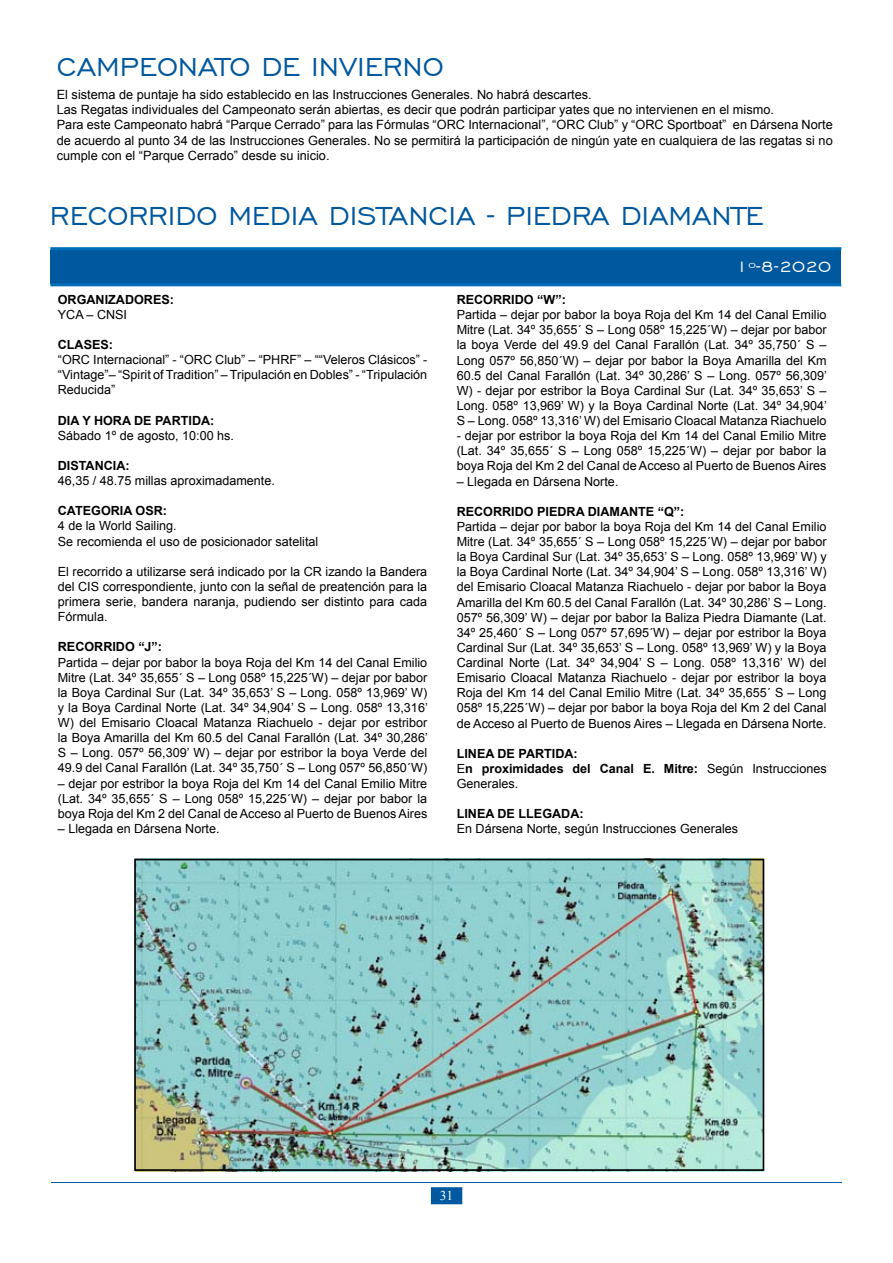
<style>
.page{position:relative;width:893px;height:1263px;background:#fff}
.page>*{position:absolute;margin:0;border:0;box-sizing:border-box;transform-origin:0 0}
.t1{font:33px "Engravers Gothic BT";color:#00589e}
.t2{font:19.5px "Engravers Gothic BT";color:#fff}
.t3{font:13.5px "Times New Roman";color:#fff}
.t4{font:12.75px/15.3px "Arial";color:#000}
.t5{font:12.6px/15.1px "Arial";color:#000;text-align:justify}
.t6{font:700 12.6px/15.1px "Arial";color:#000}
.s1{font-weight:400}
</style>
<div class="page">
<hr style="left:51px;top:1182px;width:791px;height:1px;background:#00589e">
<div style="left:431px;top:1187px;width:31px;height:17px;background:#00589e"></div>
<div style="left:50px;top:250px;width:791px;height:34px;background:#00589e"></div>
<hr style="left:50px;top:247px;width:791px;height:3px;background:#006eb7">
<hr style="left:50px;top:283px;width:791px;height:3px;background:#006eb7">
<img style="left:137px;top:862px;width:624px;height:306px">
<div style="left:134px;top:859px;width:630px;height:312px;border:2px solid #000"></div>
<h1 class="t1" style="left:57px;top:49px;width:388px">CAMPEONATO DE INVIERNO</h1>
<p class="t4" style="left:57px;top:87px;width:777px">El sistema de puntaje ha sido establecido en las Instrucciones Generales. No habrá descartes.<br>Las Regatas individuales del Campeonato serán abiertas, es decir que podrán participar yates que no intervienen en el mismo.<br>Para este Campeonato habrá “Parque Cerrado” para las Fórmulas “ORC Internacional”, “ORC Club” y “ORC Sportboat” en Dársena Norte de acuerdo al punto 34 de las Instrucciones Generales. No se permitirá la participación de ningún yate en cualquiera de las regatas si no cumple con el “Parque Cerrado” desde su inicio.</p>
<h1 class="t1" style="left:50px;top:198px;width:715px">RECORRIDO MEDIA DISTANCIA - PIEDRA DIAMANTE</h1>
<p class="t6" style="left:58px;top:292px;width:118px">ORGANIZADORES:</p>
<p class="t5" style="left:58px;top:307px;width:71px">YCA – CNSI</p>
<p class="t6" style="left:58px;top:337px;width:57px">CLASES:</p>
<p class="t5" style="left:58px;top:352px;width:371px">“ORC Internacional” - “ORC Club” – “PHRF” – ““Veleros Clásicos” - “Vintage”– “Spirit of Tradition” – Tripulación en Dobles” - “Tripulación Reducida”</p>
<p class="t6" style="left:58px;top:413px;width:158px">DIA Y HORA DE PARTIDA:</p>
<p class="t5" style="left:58px;top:428px;width:178px">Sábado 1º de agosto, 10:00 hs.</p>
<p class="t6" style="left:58px;top:458px;width:73px">DISTANCIA:</p>
<p class="t5" style="left:58px;top:473px;width:219px">46,35 / 48.75 millas aproximadamente.</p>
<p class="t6" style="left:58px;top:504px;width:111px">CATEGORIA OSR:</p>
<p class="t5" style="left:58px;top:519px;width:262px">4 de la World Sailing.<br>Se recomienda el uso de posicionador satelital</p>
<p class="t5" style="left:58px;top:564px;width:371px">El recorrido a utilizarse será indicado por la CR izando la Bandera del CIS correspondiente, junto con la señal de preatención para la primera serie, bandera naranja, pudiendo ser distinto para cada Fórmula.</p>
<p class="t6" style="left:58px;top:640px;width:106px">RECORRIDO “J”:</p>
<p class="t5" style="left:58px;top:655px;width:371px">Partida – dejar por babor la boya Roja del Km 14 del Canal Emilio Mitre (Lat. 34º 35,655´ S – Long 058º 15,225´W) – dejar por babor la Boya Cardinal Sur (Lat. 34º 35,653’ S – Long. 058º 13,969’ W) y la Boya Cardinal Norte (Lat. 34º 34,904’ S – Long. 058º 13,316’ W) del Emisario Cloacal Matanza Riachuelo - dejar por estribor la Boya Amarilla del Km 60.5 del Canal Farallón (Lat. 34º 30,286’ S – Long. 057º 56,309’ W) – dejar por estribor la boya Verde del 49.9 del Canal Farallón (Lat. 34º 35,750´ S – Long 057º 56,850´W)</p>
<p class="t5" style="left:58px;top:776px;width:371px">– dejar por estribor la boya Roja del Km 14 del Canal Emilio Mitre (Lat. 34º 35,655´ S – Long 058º 15,225´W) – dejar por babor la boya Roja del Km 2 del Canal de Acceso al Puerto de Buenos Aires</p>
<p class="t5" style="left:58px;top:821px;width:163px">– Llegada en Dársena Norte.</p>
<h2 class="t2" style="left:735px;top:256px;width:97px">1º-8-2020</h2>
<p class="t6" style="left:457px;top:292px;width:111px">RECORRIDO “W”:</p>
<p class="t5" style="left:457px;top:307px;width:372px">Partida – dejar por babor la boya Roja del Km 14 del Canal Emilio Mitre (Lat. 34º 35,655´ S – Long 058º 15,225´W) – dejar por babor la boya Verde del 49.9 del Canal Farallón (Lat. 34º 35,750´ S – Long 057º 56,850´W) – dejar por babor la Boya Amarilla del Km 60.5 del Canal Farallón (Lat. 34º 30,286’ S – Long. 057º 56,309’ W) - dejar por estribor la Boya Cardinal Sur (Lat. 34º 35,653’ S – Long. 058º 13,969’ W) y la Boya Cardinal Norte (Lat. 34º 34,904’ S – Long. 058º 13,316’ W) del Emisario Cloacal Matanza Riachuelo</p>
<p class="t5" style="left:457px;top:428px;width:371px">- dejar por estribor la boya Roja del Km 14 del Canal Emilio Mitre (Lat. 34º 35,655´ S – Long 058º 15,225´W) – dejar por babor la boya Roja del Km 2 del Canal de Acceso al Puerto de Buenos Aires</p>
<p class="t5" style="left:457px;top:474px;width:163px">– Llegada en Dársena Norte.</p>
<p class="t6" style="left:457px;top:504px;width:229px">RECORRIDO PIEDRA DIAMANTE “Q”:</p>
<p class="t5" style="left:457px;top:519px;width:371px">Partida – dejar por babor la boya Roja del Km 14 del Canal Emilio Mitre (Lat. 34º 35,655´ S – Long 058º 15,225´W) – dejar por babor la Boya Cardinal Sur (Lat. 34º 35,653’ S – Long. 058º 13,969’ W) y la Boya Cardinal Norte (Lat. 34º 34,904’ S – Long. 058º 13,316’ W) del Emisario Cloacal Matanza Riachuelo - dejar por babor la Boya Amarilla del Km 60.5 del Canal Farallón (Lat. 34º 30,286’ S – Long.<br>057º 56,309’ W) – dejar por babor la Baliza Piedra Diamante (Lat.<br>34º 25,460´ S – Long 057º 57,695´W) – dejar por estribor la Boya Cardinal Sur (Lat. 34º 35,653’ S – Long. 058º 13,969’ W) y la Boya Cardinal Norte (Lat. 34º 34,904’ S – Long. 058º 13,316’ W) del Emisario Cloacal Matanza Riachuelo - dejar por estribor la boya Roja del Km 14 del Canal Emilio Mitre (Lat. 34º 35,655´ S – Long 058º 15,225´W) – dejar por babor la boya Roja del Km 2 del Canal de Acceso al Puerto de Buenos Aires – Llegada en Dársena Norte.</p>
<p class="t6" style="left:457px;top:746px;width:371px">LINEA DE PARTIDA:<br><span class="s1">E</span>n proximidades del Canal E. Mitre: <span class="s1">Según Instrucciones<br>Generales.</span></p>
<p class="t6" style="left:457px;top:807px;width:128px">LINEA DE LLEGADA:</p>
<p class="t5" style="left:457px;top:821px;width:283px">En Dársena Norte, según Instrucciones Generales</p>
<p class="t3" style="left:440px;top:1187px;width:15px">31</p>
</div>
